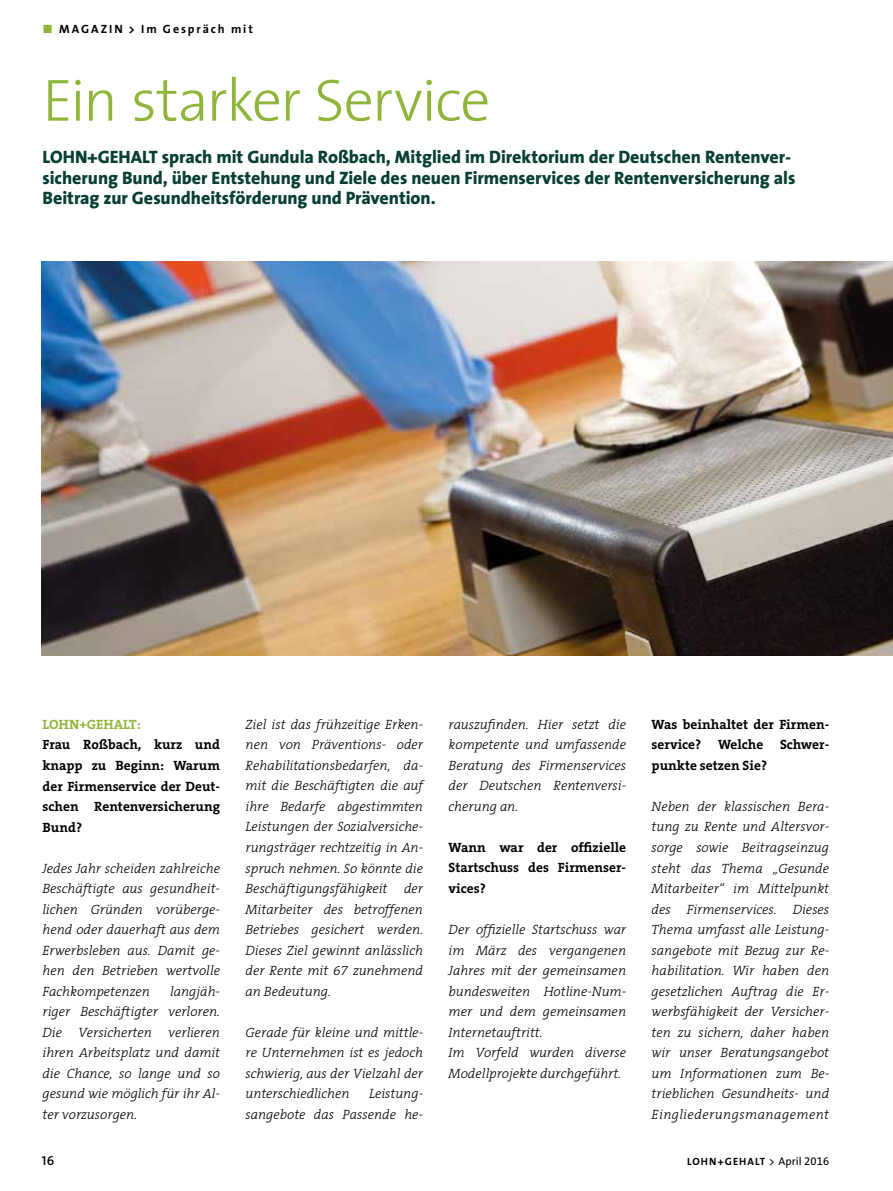
<style>
.page{position:relative;width:893px;height:1191px;background:#fff}
.page>*{position:absolute;margin:0;border:0;box-sizing:border-box;transform-origin:0 0}
.t1{font:300 60px "The Sans";letter-spacing:-.025em;color:#90b53b}
.t2{font:800 18px/20.2px "The Sans";letter-spacing:-.005em;color:#083f34}
.t3{font:italic 300 13.5px/20.5px "The Serif B3";color:#000;text-align:justify}
.t4{font:700 13.5px/20.5px "The Serif B7";color:#000;text-align:justify}
.t5{font:700 13.5px "The Serif B7";color:#90b53b}
.t6{font:13.05px "The Sans Semi Bold Caps";color:#000}
.t7{font:700 12px "The Sans";letter-spacing:.16em;color:#000}
.t8{font:700 10.5px "The Sans";letter-spacing:.1em;color:#000}
.s1{font-family:"The Sans Bold Expert";font-weight:400;color:#90b53b}
.s2{font-weight:400;font-size:11.25px}
.s3{font-family:"The Sans Expert";font-weight:400;font-size:11.25px}
</style>
<div class="page">
<img style="left:42px;top:261px;width:851px;height:394px">
<p class="t7" style="left:43px;top:19px;width:212px"><span class="s1">ó</span> MAGAZIN &gt; Im Gespräch mit</p>
<h1 class="t1" style="left:43px;top:51px;width:449px">Ein starker Service</h1>
<p class="t2" style="left:43px;top:147px;width:754px">LOHN+GEHALT sprach mit Gundula Roßbach, Mitglied im Direktorium der Deutschen Rentenver&shy;sicherung Bund, über Entstehung und Ziele des neuen Firmenservices der Rentenversicherung als<br>Beitrag zur Gesundheitsförderung und Prävention.</p>
<p class="t5" style="left:43px;top:717px;width:100px">LOHN+GEHALT:</p>
<p class="t4" style="left:43px;top:735px;width:179px">Frau Roßbach, kurz und knapp zu Beginn: Warum der Firmenservice der Deut&shy;schen Rentenversicherung Bund?</p>
<p class="t3" style="left:43px;top:858px;width:179px">Jedes Jahr scheiden zahlreiche Beschäftigte aus gesundheit&shy;lichen Gründen vorüberge&shy;hend oder dauerhaft aus dem Erwerbsleben aus. Damit ge&shy;hen den Betrieben wertvolle Fachkompetenzen</p>
<p class="t3" style="left:43px;top:981px;width:179px;text-indent:128px">langjäh&shy;riger Beschäftigter verloren.<br>Die Versicherten verlieren ihren Arbeitsplatz und damit die Chance, so lange und so gesund wie möglich für ihr Al&shy;ter vorzusorgen.</p>
<p class="t3" style="left:246px;top:714px;width:179px">Ziel ist das frühzeitige Erken&shy;nen von Präventions- oder Rehabilitationsbedarfen, da&shy;mit die Beschäftigten die auf ihre Bedarfe abgestimmten Leistungen der Sozialversiche&shy;rungsträger rechtzeitig in An&shy;spruch nehmen. So könnte die Beschäftigungsfähigkeit der Mitarbeiter des betroffenen Betriebes gesichert werden.<br>Dieses Ziel gewinnt anlässlich der Rente mit 67 zunehmend an Bedeutung.</p>
<p class="t3" style="left:246px;top:1022px;width:179px">Gerade für kleine und mittle&shy;re Unternehmen ist es jedoch schwierig, aus der Vielzahl der unterschiedlichen</p>
<p class="t3" style="left:246px;top:1083px;width:179px;text-align:right">Leistung-<br>sangebote das Passende he-</p>
<p class="t3" style="left:449px;top:714px;width:179px">rauszufinden. Hier setzt die kompetente und umfassende Beratung des Firmenservices der Deutschen Rentenversi&shy;cherung an.</p>
<p class="t4" style="left:449px;top:837px;width:179px">Wann war der offizielle Startschuss des Firmenser&shy;vices?</p>
<p class="t3" style="left:449px;top:919px;width:179px;text-align:left">Der offizielle Startschuss war im März des vergangenen<br>Jahres mit der gemeinsamen bundesweiten Hotline-Num&shy;mer und dem gemeinsamen<br>Internetauftritt.<br>Im Vorfeld wurden diverse<br>Modellprojekte durchgeführt.</p>
<p class="t4" style="left:652px;top:714px;width:179px">Was beinhaltet der Firmen&shy;service? Welche Schwer&shy;punkte setzen Sie?</p>
<p class="t3" style="left:652px;top:796px;width:179px">Neben der klassischen Bera&shy;tung zu Rente und Altersvor&shy;sorge sowie Beitragseinzug steht das Thema „Gesunde Mitarbeiter“ im Mittelpunkt des Firmenservices. Dieses Thema umfasst alle Leistung&shy;sangebote mit Bezug zur Re&shy;habilitation. Wir haben den gesetzlichen Auftrag die Er&shy;werbsfähigkeit der Versicher&shy;ten zu sichern, daher haben wir unser Beratungsangebot um Informationen zum Be&shy;trieblichen Gesundheits- und Eingliederungsmanagement</p>
<p class="t6" style="left:42px;top:1150px;width:14px">16</p>
<p class="t8" style="left:687px;top:1152px;width:144px">LOHN+GEHALT <span class="s2">&gt; April</span> <span class="s3">2016</span></p>
</div>
